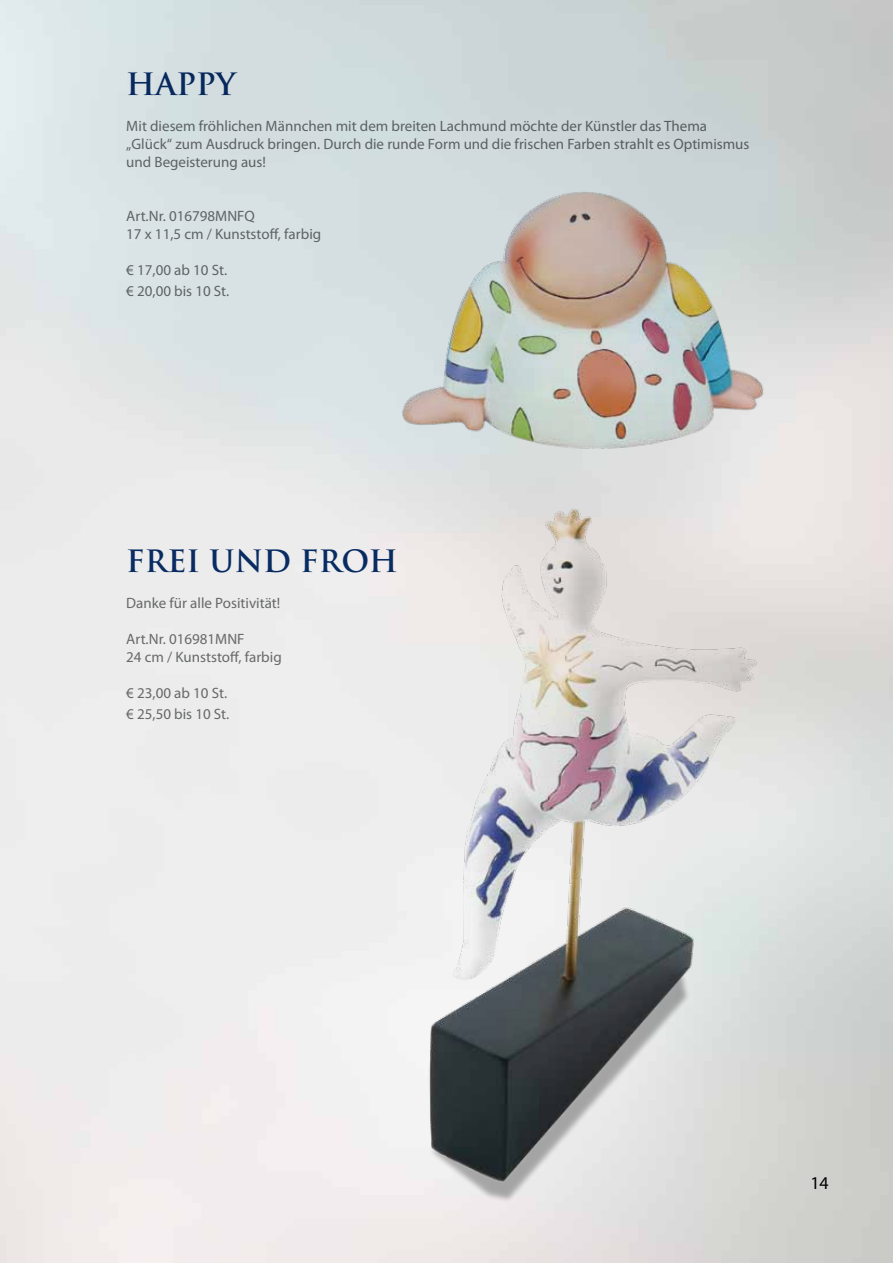
<style>
.page{position:relative;width:893px;height:1263px;background:#fff}
.page>*{position:absolute;margin:0;border:0;box-sizing:border-box;transform-origin:0 0}
.t1{font:700 30px "Trajan Pro";color:#092f6a}
.t2{font:18px "Myriad Pro";color:#000}
.t3{font:15px/18px "Myriad Pro";color:#707172}
</style>
<div class="page">
<img style="left:0;top:0;width:893px;height:1263px">
<h1 class="t1" style="left:126px;top:65px;width:111px">HAPPY</h1>
<p class="t3" style="left:126px;top:117px;width:625px">Mit diesem fröhlichen Männchen mit dem breiten Lachmund möchte der Künstler das Thema „Glück“ zum Ausdruck bringen. Durch die runde Form und die frischen Farben strahlt es Optimismus und Begeisterung aus!</p>
<p class="t3" style="left:126px;top:207px;width:196px">Art.Nr. 016798MNFQ<br>17 x 11,5 cm / Kunststoff, farbig</p>
<p class="t3" style="left:126px;top:259px;width:105px;line-height:21.6px">€ 17,00 ab 10 St. € 20,00 bis 10 St.</p>
<h1 class="t1" style="left:126px;top:542px;width:273px">FREI UND FROH</h1>
<p class="t3" style="left:126px;top:594px;width:156px">Danke für alle Positivität!</p>
<p class="t3" style="left:126px;top:630px;width:157px">Art.Nr. 016981MNF<br>24 cm / Kunststoff, farbig</p>
<p class="t3" style="left:126px;top:682px;width:105px;line-height:21.6px">€ 23,00 ab 10 St. € 25,50 bis 10 St.</p>
<p class="t2" style="left:810px;top:1172px;width:20px">14</p>
</div>
